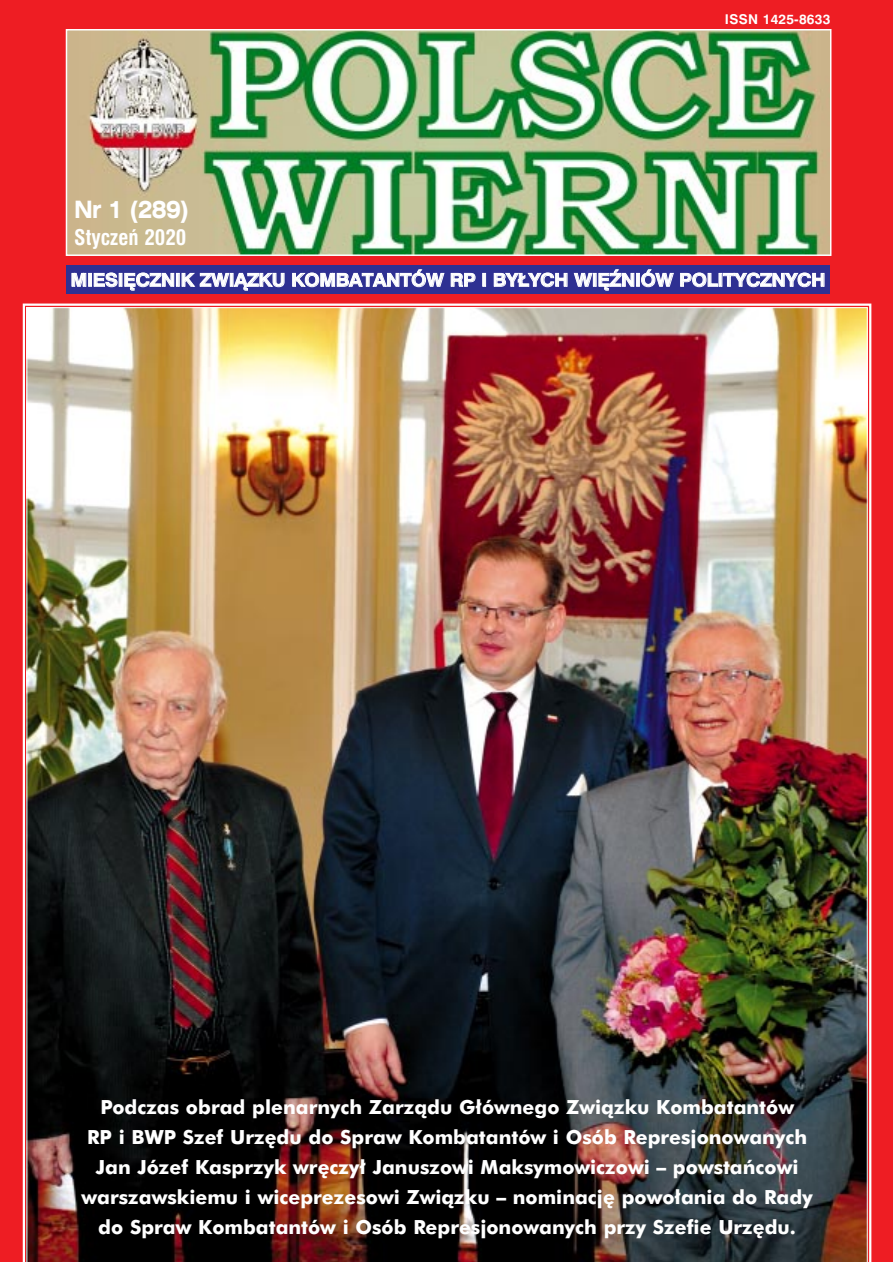
<style>
.page{position:relative;width:893px;height:1262px;background:#fff}
.page>*{position:absolute;margin:0;border:0;box-sizing:border-box;transform-origin:0 0}
.t1{font:700 expanded 24px "Swiss 721 PL";color:#fff;scale:.85 1}
.t2{font:700 condensed 21px "Swiss 721 PL";color:#fff}
.t3{font:700 19.5px/30px "Futura PL";color:#fff;text-align:center}
.t4{font:700 18px "Swiss 721 PL";letter-spacing:-.01em;color:#fff;scale:1.06 1}
.t5{font:700 13.5px "Swiss 721 PL";letter-spacing:.015em;color:#fff}
</style>
<div class="page">
<div style="left:2px;top:0;width:890px;height:1261px;background:#ee1d23"></div>
<img style="left:69px;top:32px;width:759px;height:221px">
<div style="left:66px;top:29px;width:765px;height:227px;border:2px solid #fff"></div>
<hr style="left:0;top:0;width:2px;height:1261px;background:#ee1d23">
<div style="left:66px;top:265px;width:764px;height:29px;background:#2e3092"></div>
<img style="left:26px;top:307px;width:841px;height:954px">
<p class="t5" style="left:725px;top:14px;width:107px">ISSN 1425-8633</p>
<p class="t1" style="left:74px;top:200px;width:137px">Nr 1 (289)</p>
<p class="t2" style="left:74px;top:230px;width:114px">Styczeƒ 2020</p>
<p class="t4" style="left:71px;top:273px;width:713px">MIESI¢CZNIK ZWIÑZKU KOMBATANTÓW RP I BY¸YCH WI¢èNIÓW POLITYCZNYCH</p>
<p class="t3" style="left:82px;top:1094px;width:732px">Podczas obrad plenarnych Zarzàdu G∏ównego Zwiàzku Kombatantów<br>RP i BWP Szef Urz´du do Spraw Kombatantów i Osób Represjonowanych Jan Józef Kasprzyk wr´czy∏ Januszowi Maksymowiczowi – powstaƒcowi warszawskiemu i wiceprezesowi Zwiàzku – nominacj´ powo∏ania do Rady do Spraw Kombatantów i Osób Represjonowanych przy Szefie Urz´du.</p>
</div>
